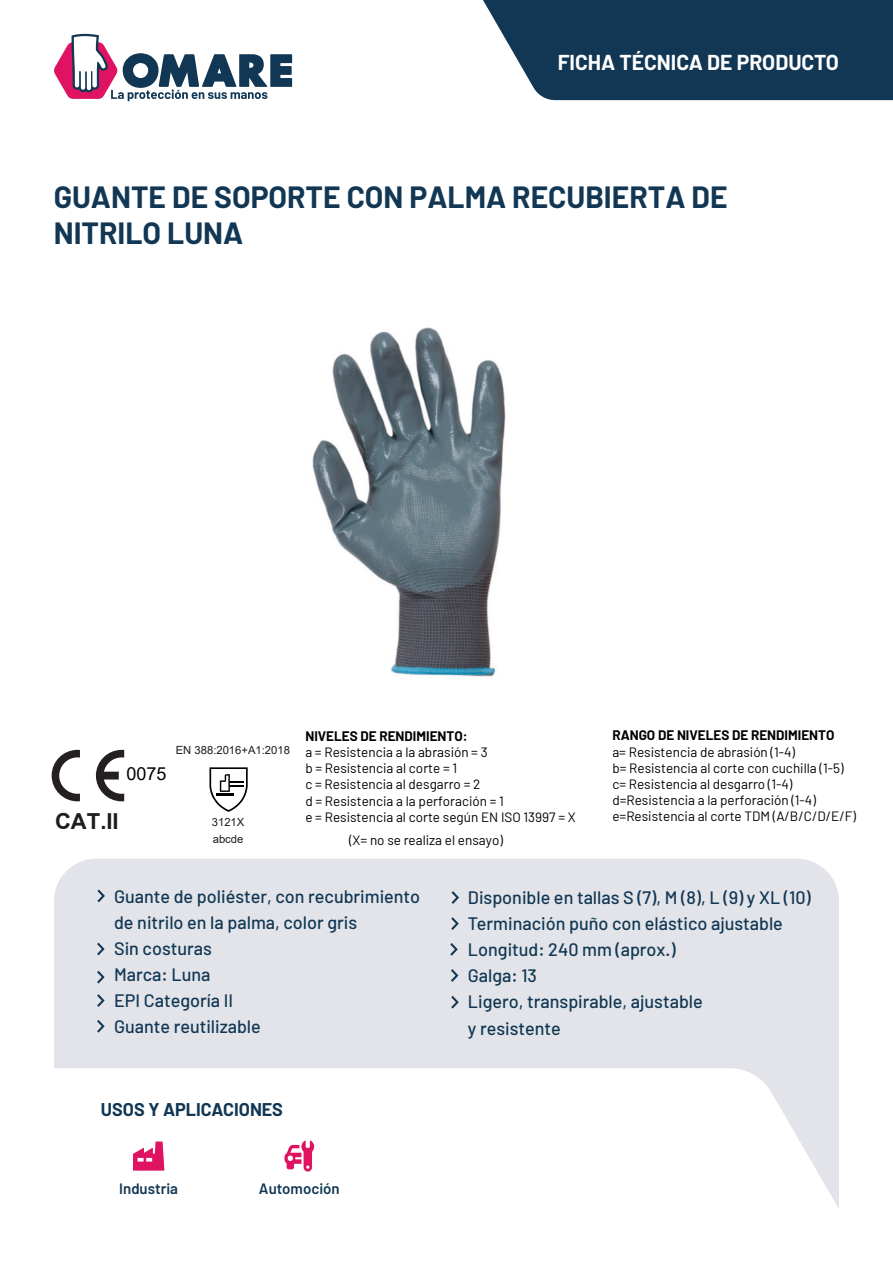
<style>
.page{position:relative;width:893px;height:1263px;background:#fff}
.page>*{position:absolute;margin:0;border:0;box-sizing:border-box;transform-origin:0 0}
.t1{font:700 30px/36px "Barlow";color:#113754}
.t2{font:700 22.05px "Arial";color:#1d1d1b}
.t3{font:700 21px "Barlow";color:#fff}
.t4{font:500 18px/26.1px "Barlow";color:#113754}
.t5{font:700 18px "Barlow";color:#113754}
.t6{font:18px "Arial";color:#000}
.t7{font:600 15px "Barlow";color:#113754}
.t8{font:13.5px/16.2px "Barlow";color:#000}
.t9{font:700 13.5px "Barlow";color:#000}
.t10{font:700 13.5px "Barlow";color:#000}
.t11{font:11.25px "Arial";color:#1d1d1b}
</style>
<div class="page">
<div style="left:54px;top:858px;width:785px;height:210px;background:#e2e4e9"></div>
<svg style="left:483px;top:0;width:410px;height:100px;background:#244762"></svg>
<svg style="left:97px;top:889px;width:8px;height:13px"></svg>
<svg style="left:97px;top:942px;width:8px;height:13px"></svg>
<svg style="left:97px;top:971px;width:8px;height:12px"></svg>
<svg style="left:97px;top:994px;width:8px;height:13px"></svg>
<svg style="left:97px;top:1020px;width:8px;height:13px"></svg>
<svg style="left:452px;top:891px;width:7px;height:13px"></svg>
<svg style="left:451px;top:917px;width:8px;height:13px"></svg>
<svg style="left:450px;top:943px;width:8px;height:13px"></svg>
<svg style="left:451px;top:969px;width:7px;height:13px"></svg>
<svg style="left:451px;top:996px;width:8px;height:12px"></svg>
<svg style="left:52px;top:750px;width:28px;height:51px"></svg>
<svg style="left:96px;top:750px;width:28px;height:51px"></svg>
<svg style="left:54px;top:33px;width:238px;height:68px"></svg>
<svg style="left:133px;top:1068px;width:706px;height:141px"></svg>
<svg style="left:133px;top:1141px;width:31px;height:29px"></svg>
<svg style="left:284px;top:1140px;width:30px;height:32px"></svg>
<svg style="left:209px;top:767px;width:39px;height:45px"></svg>
<img style="left:312px;top:327px;width:194px;height:350px">
<p class="t3" style="left:558px;top:47px;width:283px">FICHA TÉCNICA DE PRODUCTO</p>
<p class="t1" style="left:54px;top:176px;width:675px">GUANTE DE SOPORTE CON PALMA RECUBIERTA DE<br>NITRILO LUNA</p>
<h3 class="t6" style="left:126px;top:762px;width:42px">0075</h3>
<p class="t2" style="left:55px;top:806px;width:65px">CAT.II</p>
<p class="t11" style="left:176px;top:743px;width:116px">EN 388:2016+A1:2018</p>
<p class="t11" style="left:212px;top:815px;width:34px">3121X</p>
<p class="t10" style="left:305px;top:726px;width:164px">NIVELES DE RENDIMIENTO:</p>
<p class="t8" style="left:305px;top:743px;width:272px">a = Resistencia a la abrasión = 3<br>b = Resistencia al corte = 1<br>c = Resistencia al desgarro = 2<br>d = Resistencia a la perforación = 1<br>e = Resistencia al corte según EN ISO 13997 = X</p>
<p class="t11" style="left:213px;top:832px;width:32px">abcde</p>
<p class="t8" style="left:349px;top:830px;width:155px">(X= no se realiza el ensayo)</p>
<p class="t9" style="left:612px;top:725px;width:224px">RANGO DE NIVELES DE RENDIMIENTO</p>
<p class="t8" style="left:612px;top:742px;width:245px">a= Resistencia de abrasión (1-4)<br>b= Resistencia al corte con cuchilla (1-5) c= Resistencia al desgarro (1-4) d=Resistencia a la perforación (1-4) e=Resistencia al corte TDM (A/B/C/D/E/F)</p>
<p class="t4" style="left:114px;top:883px;width:308px">Guante de poliéster, con recubrimiento de nitrilo en la palma, color gris<br>Sin costuras<br>Marca: Luna<br>EPI Categoría II<br>Guante reutilizable</p>
<p class="t4" style="left:468px;top:884px;width:344px">Disponible en tallas S (7), M (8), L (9) y XL (10)<br>Terminación puño con elástico ajustable<br>Longitud: 240 mm (aprox.)<br>Galga: 13<br>Ligero, transpirable, ajustable<br>y resistente</p>
<p class="t5" style="left:101px;top:1096px;width:184px">USOS Y APLICACIONES</p>
<p class="t7" style="left:119px;top:1179px;width:60px">Industria</p>
<p class="t7" style="left:259px;top:1179px;width:82px">Automoción</p>
</div>
